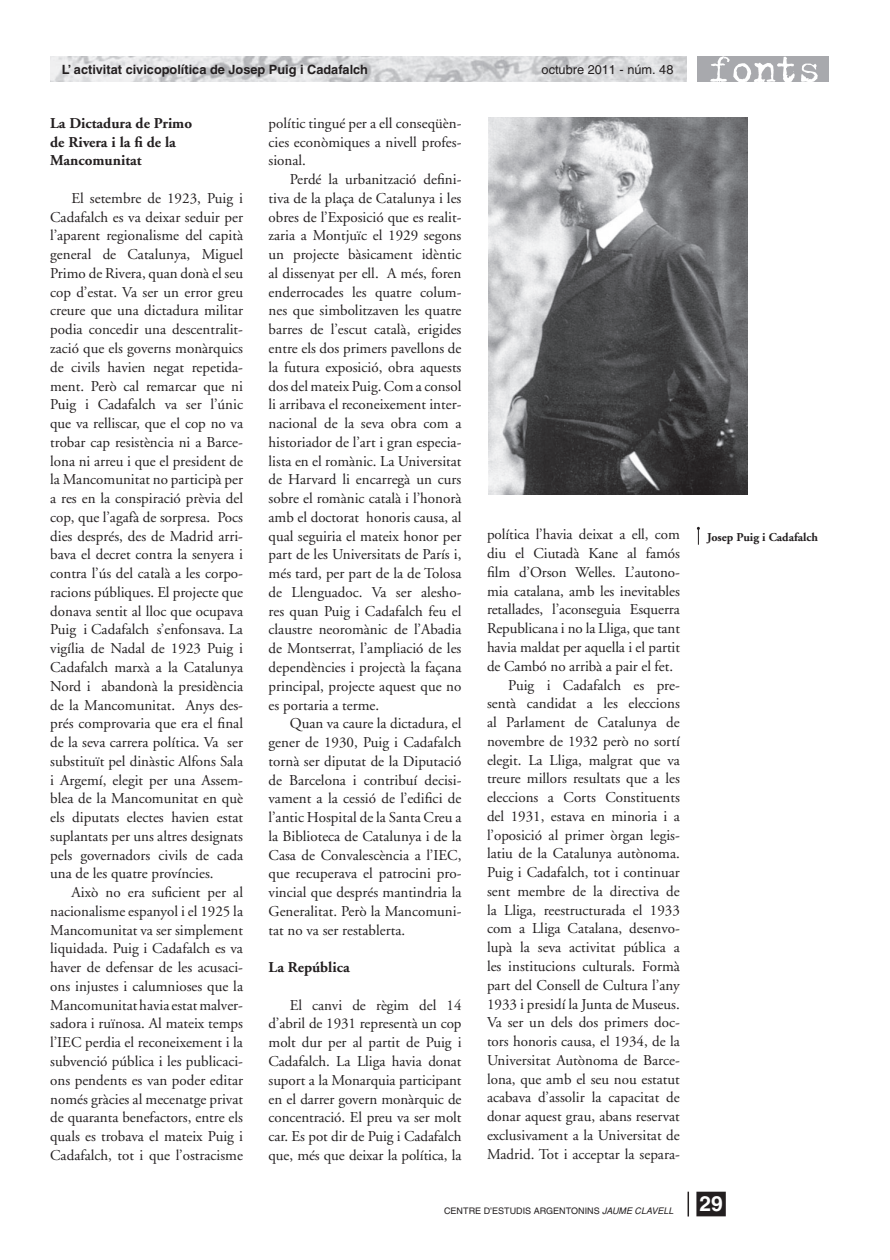
<style>
.page{position:relative;width:890px;height:1260px;background:#fff}
.page>*{position:absolute;margin:0;border:0;box-sizing:border-box;transform-origin:0 0}
.t1{font:700 21px "Helvetica";color:#fff}
.t2{font:15px/18.8px "Adobe Garamond";color:#231f20;text-align:justify}
.t3{font:700 15px/18.8px "Adobe Garamond";color:#231f20}
.t4{font:700 12.75px "Helvetica";color:#231f20}
.t5{font:12.75px "Helvetica";color:#231f20}
.t6{font:700 12px "Adobe Garamond";color:#231f20}
.t7{font:9px "Helvetica";color:#231f20}
.s1{font-style:italic}
</style>
<div class="page">
<svg style="left:687px;top:1191px;width:39px;height:26px"></svg>
<img style="left:50px;top:56px;width:636px;height:25px">
<div style="left:697px;top:56px;width:131px;height:25px;background:#a8a9ad"></div>
<img style="left:710px;top:56px;width:107px;height:25px">
<svg style="left:696px;top:526px;width:3px;height:18px"></svg>
<img style="left:488px;top:118px;width:259px;height:376px">
<p class="t4" style="left:62px;top:64px;width:308px">L’ activitat civicopolítica de Josep Puig i Cadafalch</p>
<p class="t5" style="left:541px;top:64px;width:133px">octubre 2011 - núm. 48</p>
<p class="t3" style="left:50px;top:115px;width:143px">La Dictadura de Primo de Rivera i la fi de la<br>Mancomunitat</p>
<p class="t2" style="left:50px;top:190px;width:194px;text-indent:21px">El setembre de 1923, Puig i Cadafalch es va deixar seduir per l’aparent regionalisme del capità general de Catalunya, Miguel Primo de Rivera, quan donà el seu cop d’estat. Va ser un error greu creure que una dictadura militar podia concedir una descentralit&shy;zació que els governs monàrquics de civils havien negat repetida&shy;ment. Però cal remarcar que ni Puig i Cadafalch va ser l’únic que va relliscar, que el cop no va trobar cap resistència ni a Barce&shy;lona ni arreu i que el president de la Mancomunitat no participà per a res en la conspiració prèvia del cop, que l’agafà de sorpresa. Pocs dies després, des de Madrid arri&shy;bava el decret contra la senyera i contra l’ús del català a les corpo&shy;racions públiques. El projecte que donava sentit al lloc que ocupava Puig i Cadafalch s’enfonsava. La vigília de Nadal de 1923 Puig i Cadafalch marxà a la Catalunya Nord i abandonà la presidència de la Mancomunitat. Anys des&shy;prés comprovaria que era el final de la seva carrera política. Va ser substituït pel dinàstic Alfons Sala i Argemí, elegit per una Assem&shy;blea de la Mancomunitat en què els diputats electes havien estat suplantats per uns altres designats pels governadors civils de cada una de les quatre províncies.</p>
<p class="t2" style="left:50px;top:884px;width:194px;text-indent:21px">Això no era suficient per al nacionalisme espanyol i el 1925 la Mancomunitat va ser simplement liquidada. Puig i Cadafalch es va haver de defensar de les acusaci&shy;ons injustes i calumnioses que la Mancomunitat havia estat malver&shy;sadora i ruïnosa. Al mateix temps l’IEC perdia el reconeixement i la subvenció pública i les publicaci&shy;ons pendents es van poder editar només gràcies al mecenatge privat de quaranta benefactors, entre els quals es trobava el mateix Puig i Cadafalch, tot i que l’ostracisme</p>
<p class="t2" style="left:268px;top:115px;width:194px">polític tingué per a ell conseqüèn&shy;cies econòmiques a nivell profes&shy;sional.</p>
<p class="t2" style="left:268px;top:171px;width:194px;text-indent:21px">Perdé la urbanització defini&shy;tiva de la plaça de Catalunya i les obres de l’Exposició que es realit&shy;zaria a Montjuïc el 1929 segons un projecte bàsicament idèntic al dissenyat per ell. A més, foren enderrocades les quatre colum&shy;nes que simbolitzaven les quatre barres de l’escut català, erigides entre els dos primers pavellons de la futura exposició, obra aquests dos del mateix Puig. Com a consol li arribava el reconeixement inter&shy;nacional de la seva obra com a historiador de l’art i gran especia&shy;lista en el romànic. La Universitat de Harvard li encarregà un curs sobre el romànic català i l’honorà amb el doctorat honoris causa, al qual seguiria el mateix honor per part de les Universitats de París i, més tard, per part de la de Tolosa de Llenguadoc. Va ser alesho&shy;res quan Puig i Cadafalch feu el claustre neoromànic de l’Abadia de Montserrat, l’ampliació de les dependències i projectà la façana principal, projecte aquest que no es portaria a terme.</p>
<p class="t2" style="left:268px;top:715px;width:194px;text-indent:21px">Quan va caure la dictadura, el gener de 1930, Puig i Cadafalch tornà ser diputat de la Diputació de Barcelona i contribuí decisi&shy;vament a la cessió de l’edifici de l’antic Hospital de la Santa Creu a la Biblioteca de Catalunya i de la Casa de Convalescència a l’IEC, que recuperava el patrocini pro&shy;vincial que després mantindria la Generalitat. Però la Mancomuni&shy;tat no va ser restablerta.</p>
<p class="t3" style="left:268px;top:959px;width:83px">La República</p>
<p class="t2" style="left:268px;top:996px;width:194px;text-indent:21px">El canvi de règim del 14 d’abril de 1931 representà un cop molt dur per al partit de Puig i Cadafalch. La Lliga havia donat suport a la Monarquia participant en el darrer govern monàrquic de concentració. El preu va ser molt car. Es pot dir de Puig i Cadafalch que, més que deixar la política, la</p>
<p class="t2" style="left:487px;top:526px;width:194px">política l’havia deixat a ell, com</p>
<p class="t2" style="left:487px;top:545px;width:194px">diu el Ciutadà Kane al famós</p>
<p class="t2" style="left:487px;top:564px;width:194px">film d’Orson Welles. L’autono-</p>
<p class="t2" style="left:487px;top:583px;width:194px">mia catalana, amb les inevitables</p>
<p class="t2" style="left:487px;top:601px;width:194px">retallades, l’aconseguia Esquerra</p>
<p class="t2" style="left:487px;top:620px;width:194px">Republicana i no la Lliga, que tant</p>
<p class="t2" style="left:487px;top:639px;width:194px">havia maldat per aquella i el partit</p>
<p class="t2" style="left:487px;top:658px;width:187px">de Cambó no arribà a pair el fet.</p>
<p class="t2" style="left:508px;top:676px;width:173px">Puig i Cadafalch es pre-</p>
<p class="t2" style="left:487px;top:695px;width:194px">sentà candidat a les eleccions</p>
<p class="t2" style="left:487px;top:714px;width:194px">al Parlament de Catalunya de</p>
<p class="t2" style="left:487px;top:733px;width:194px">novembre de 1932 però no sortí</p>
<p class="t2" style="left:487px;top:751px;width:194px">elegit. La Lliga, malgrat que va</p>
<p class="t2" style="left:487px;top:770px;width:194px">treure millors resultats que a les</p>
<p class="t2" style="left:487px;top:789px;width:194px">eleccions a Corts Constituents</p>
<p class="t2" style="left:487px;top:808px;width:194px">del 1931, estava en minoria i a</p>
<p class="t2" style="left:487px;top:826px;width:194px">l’oposició al primer òrgan legis-</p>
<p class="t2" style="left:487px;top:845px;width:194px">latiu de la Catalunya autònoma.</p>
<p class="t2" style="left:487px;top:864px;width:194px">Puig i Cadafalch, tot i continuar</p>
<p class="t2" style="left:487px;top:883px;width:194px">sent membre de la directiva de</p>
<p class="t2" style="left:487px;top:901px;width:194px">la Lliga, reestructurada el 1933</p>
<p class="t2" style="left:487px;top:920px;width:194px">com a Lliga Catalana, desenvo-</p>
<p class="t2" style="left:487px;top:939px;width:194px">lupà la seva activitat pública a</p>
<p class="t2" style="left:487px;top:958px;width:194px">les institucions culturals. Formà</p>
<p class="t2" style="left:487px;top:976px;width:194px">part del Consell de Cultura l’any</p>
<p class="t2" style="left:487px;top:995px;width:194px">1933 i presidí la Junta de Museus.</p>
<p class="t2" style="left:487px;top:1014px;width:194px">Va ser un dels dos primers doc-</p>
<p class="t2" style="left:487px;top:1033px;width:194px">tors honoris causa, el 1934, de la</p>
<p class="t2" style="left:487px;top:1051px;width:194px">Universitat Autònoma de Barce-</p>
<p class="t2" style="left:487px;top:1070px;width:194px">lona, que amb el seu nou estatut</p>
<p class="t2" style="left:487px;top:1089px;width:194px">acabava d’assolir la capacitat de</p>
<p class="t2" style="left:487px;top:1108px;width:194px">donar aquest grau, abans reservat</p>
<p class="t2" style="left:487px;top:1126px;width:194px">exclusivament a la Universitat de</p>
<p class="t2" style="left:487px;top:1145px;width:194px">Madrid. Tot i acceptar la separa-</p>
<p class="t6" style="left:707px;top:532px;width:112px">Josep Puig i Cadafalch</p>
<p class="t7" style="left:444px;top:1206px;width:231px">CENTRE D’ESTUDIS ARGENTONINS <span class="s1">JAUME CLAVELL</span></p>
<h1 class="t1" style="left:699px;top:1195px;width:25px">29</h1>
</div>
